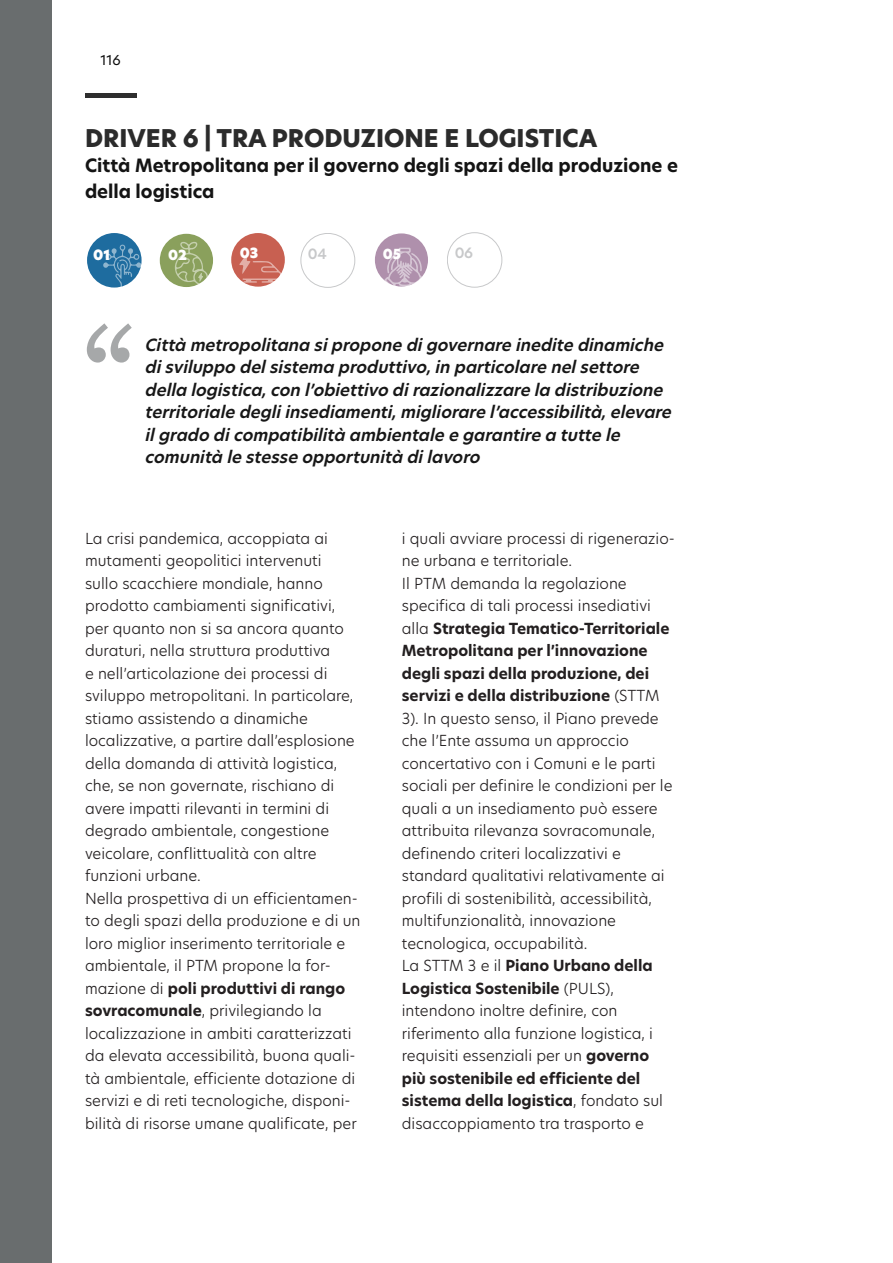
<style>
.page{position:relative;width:893px;height:1263px;background:#fff}
.page>*{position:absolute;margin:0;border:0;box-sizing:border-box;transform-origin:0 0}
.t1{font:136.35px "Bookman Old Style";color:#202427}
.titolo_paragrafo{font:800 24px "New Hero";color:#2b2b2b}
.titolo_paragrafo-2{font:700 18px/25.5px "New Hero";color:#141414}
.Stile_di_paragrafo_1{font:italic 600 16.5px/22.5px "New Hero";color:#171717}
.t2{font:300 15px/22.5px "New Hero";color:#231f20}
.t3{font:600 13.95px "New Hero";color:#8f9194}
.t4{font:13.95px "New Hero Super";color:#fff}
.t5{font:13.8px "New Hero Super";color:#fff}
.t6{font:13.65px "New Hero Super";color:#fff}
.t7{font:13.5px "New Hero";color:#0d0d0d}
.s1{font-weight:700}
</style>
<div class="page">
<div style="left:85px;top:93px;width:51px;height:5px;background:#2e2e2e"></div>
<div style="left:0;top:0;width:51px;height:1263px;background:#696d6e"></div>
<div style="left:301px;top:233px;width:54px;height:55px;border:1px solid #8f9194;border-radius:50%"></div>
<div style="left:447px;top:232px;width:55px;height:55px;border:1px solid #8f9194;border-radius:50%"></div>
<div style="left:231px;top:233px;width:54px;height:54px;background:#c86051;border-radius:50%"></div>
<svg style="left:239px;top:254px;width:43px;height:29px"></svg>
<div style="left:87px;top:233px;width:55px;height:55px;background:#1e6c9f;border-radius:50%"></div>
<svg style="left:103px;top:245px;width:38px;height:42px"></svg>
<div style="left:375px;top:233px;width:53px;height:54px;background:#af90ac;border-radius:50%"></div>
<svg style="left:384px;top:248px;width:41px;height:39px"></svg>
<div style="left:160px;top:234px;width:53px;height:53px;background:#8aa05c;border-radius:50%"></div>
<svg style="left:175px;top:242px;width:33px;height:43px"></svg>
<p class="t7" style="left:100px;top:51px;width:22px">116</p>
<p class="titolo_paragrafo" style="left:85px;top:122px;width:514px">DRIVER 6 | TRA PRODUZIONE E LOGISTICA</p>
<p class="titolo_paragrafo-2" style="left:85px;top:153px;width:594px">Città Metropolitana per il governo degli spazi della produzione e della logistica</p>
<p class="t4" style="left:93px;top:245px;width:19px">01</p>
<p class="t6" style="left:168px;top:245px;width:20px">02</p>
<p class="t5" style="left:240px;top:244px;width:20px">03</p>
<p class="t3" style="left:308px;top:245px;width:21px">04</p>
<p class="t6" style="left:383px;top:244px;width:20px">05</p>
<p class="t3" style="left:454px;top:243px;width:20px">06</p>
<h1 class="t1" style="left:82px;top:286px;width:56px">“</h1>
<p class="Stile_di_paragrafo_1" style="left:145px;top:333px;width:533px">Città metropolitana sipropone digovernare inedite dinamiche disviluppo delsistema produttivo,in particolare nelsettore della logistica,con l’obiettivo dirazionalizzare la distribuzione territoriale degliinsediamenti,migliorare l’accessibilità,elevare ilgrado dicompatibilità ambientale e garantire a tutte le comunità le stesse opportunità dilavoro</p>
<p class="t2" style="left:85px;top:526px;width:271px">La crisi pandemica, accoppiata ai mutamenti geopolitici intervenuti sullo scacchiere mondiale, hanno prodotto cambiamenti significativi, per quanto non si sa ancora quanto duraturi, nella struttura produttiva<br>e nell’articolazione dei processi di sviluppo metropolitani. In particolare, stiamo assistendo a dinamiche localizzative, a partire dall’esplosione della domanda di attività logistica, che, se non governate, rischiano di avere impatti rilevanti in termini di degrado ambientale, congestione veicolare, conflittualità con altre funzioni urbane.</p>
<p class="t2" style="left:85px;top:886px;width:277px">Nella prospettiva di un efficientamen&shy;to degli spazi della produzione e di un loro miglior inserimento territoriale e ambientale, il PTM propone la for&shy;mazione di <span class="s1">poli produttivi di rango sovracomunale</span>, privilegiando la localizzazione in ambiti caratterizzati da elevata accessibilità, buona quali&shy;tà ambientale, efficiente dotazione di servizi e di reti tecnologiche, disponi&shy;bilità di risorse umane qualificate, per</p>
<p class="t2" style="left:402px;top:526px;width:275px">i quali avviare processi di rigenerazio&shy;ne urbana e territoriale.</p>
<p class="t2" style="left:402px;top:571px;width:272px">Il PTM demanda la regolazione specifica di tali processi insediativi alla <span class="s1">Strategia Tematico-Territoriale Metropolitana per l’innovazione degli spazi della produzione, dei servizi e della distribuzione</span> (STTM 3). In questo senso, il Piano prevede che l’Ente assuma un approccio concertativo con i Comuni e le parti sociali per definire le condizioni per le quali a un insediamento può essere attribuita rilevanza sovracomunale, definendo criteri localizzativi e standard qualitativi relativamente ai profili di sostenibilità, accessibilità, multifunzionalità, innovazione tecnologica, occupabilità.</p>
<p class="t2" style="left:402px;top:954px;width:263px">La STTM 3 e il <span class="s1">Piano Urbano della Logistica Sostenibile</span> (PULS), intendono inoltre definire, con riferimento alla funzione logistica, i requisiti essenziali per un <span class="s1">governo più sostenibile ed efficiente del sistema della logistica</span>, fondato sul disaccoppiamento tra trasporto e</p>
</div>
